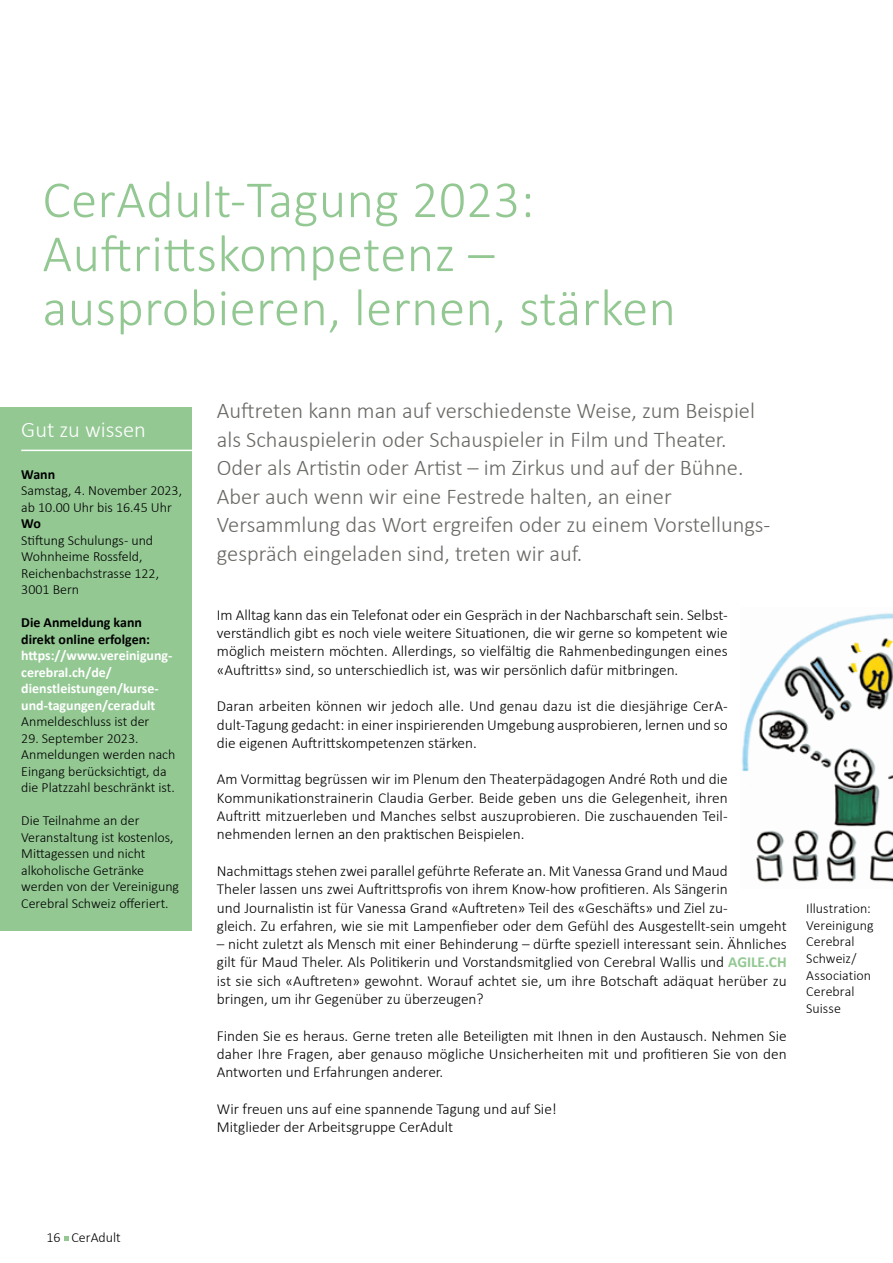
<style>
.page{position:relative;width:893px;height:1263px;background:#fff}
.page>*{position:absolute;margin:0;border:0;box-sizing:border-box;transform-origin:0 0}
.t1{font:300 52.5px/54px "Calibri";letter-spacing:.01em;color:#93c893}
.t2{font:300 22.5px/28.5px "Calibri";color:#6a6864}
.t3{font:300 22.5px "Calibri";color:#fff}
.t4{font:300 15.3px/18.3px "Calibri";color:#000;text-align:justify}
.t5{font:300 13.95px/16.5px "Calibri";color:#000}
.t6{font:700 13.95px/16.5px "Calibri";color:#fff}
.t7{font:700 13.95px/16.5px "Calibri";color:#000}
.s1{font-weight:700;color:#93c893}
</style>
<div class="page">
<svg style="left:64px;top:1236px;width:4px;height:5px"></svg>
<img style="left:742px;top:613px;width:151px;height:270px">
<div style="left:0;top:407px;width:191px;height:524px;background:#93c893"></div>
<hr style="left:21px;top:450px;width:187px;height:1px;background:#fff">
<h1 class="t1" style="left:43px;top:170px;width:635px">CerAdult-Tagung 2023:<br>Auftrittskompetenz – ausprobieren, lernen, stärken</h1>
<h2 class="t3" style="left:21px;top:415px;width:126px">Gut zu wissen</h2>
<p class="t7" style="left:21px;top:466px;width:36px">Wann</p>
<p class="t5" style="left:21px;top:482px;width:162px">Samstag, 4. November 2023, ab 10.00 Uhr bis 16.45 Uhr</p>
<p class="t7" style="left:21px;top:515px;width:21px">Wo</p>
<p class="t5" style="left:21px;top:531px;width:139px">Stiftung Schulungs- und<br>Wohnheime Rossfeld,<br>Reichenbachstrasse 122,<br>3001 Bern</p>
<p class="t7" style="left:21px;top:614px;width:130px">Die Anmeldung kann direkt online erfolgen:</p>
<p class="t6" style="left:21px;top:647px;width:153px">https://www.vereinigung&shy;cerebral.ch/de/ dienstleistungen/kurse&shy;und-tagungen/ceradult</p>
<p class="t5" style="left:21px;top:713px;width:130px">Anmeldeschluss ist der</p>
<p class="t5" style="left:21px;top:729px;width:156px">29. September 2023.<br>Anmeldungen werden nach<br>Eingang berücksichtigt, da die Platzzahl beschränkt ist.</p>
<p class="t5" style="left:21px;top:812px;width:159px">Die Teilnahme an der<br>Veranstaltung ist kostenlos,<br>Mittagessen und nicht alkoholische Getränke werden von der Vereinigung<br>Cerebral Schweiz offeriert.</p>
<p class="t2" style="left:217px;top:396px;width:555px">Auftreten kann man auf verschiedenste Weise, zum Beispiel als Schauspielerin oder Schauspieler in Film und Theater.<br>Oder als Artistin oder Artist – im Zirkus und auf der Bühne.<br>Aber auch wenn wir eine Festrede halten, an einer Versammlung das Wort ergreifen oder zu einem Vorstellungs&shy;gespräch eingeladen sind, treten wir auf.</p>
<p class="t4" style="left:217px;top:605px;width:512px">Im Alltag kann das ein Telefonat oder ein Gespräch in der Nachbarschaft sein. Selbst&shy;verständlich gibt es noch viele weitere Situationen, die wir gerne so kompetent wie möglich meistern möchten. Allerdings, so vielfältig die Rahmenbedingungen eines «Auftritts» sind, so unterschiedlich ist, was wir persönlich dafür mitbringen.</p>
<p class="t4" style="left:217px;top:696px;width:512px">Daran arbeiten können wir jedoch alle. Und genau dazu ist die diesjährige CerA&shy;dult-Tagung gedacht: in einer inspirierenden Umgebung ausprobieren, lernen und so die eigenen Auftrittskompetenzen stärken.</p>
<p class="t4" style="left:217px;top:769px;width:512px">Am Vormittag begrüssen wir im Plenum den Theaterpädagogen André Roth und die Kommunikationstrainerin Claudia Gerber. Beide geben uns die Gelegenheit, ihren Auftritt mitzuerleben und Manches selbst auszuprobieren. Die zuschauenden Teil&shy;nehmenden lernen an den praktischen Beispielen.</p>
<p class="t4" style="left:217px;top:861px;width:571px;text-align:left">Nachmittags stehen zwei parallel geführte Referate an. Mit Vanessa Grand und Maud<br>Theler lassen uns zwei Auftrittsprofis von ihrem Know-how profitieren. Als Sängerin<br>und Journalistin ist für Vanessa Grand «Auftreten» Teil des «Geschäfts» und Ziel zu-<br>gleich. Zu erfahren, wie sie mit Lampenfieber oder dem Gefühl des Ausgestellt-sein umgeht</p>
<p class="t4" style="left:217px;top:934px;width:571px">– nicht zuletzt als Mensch mit einer Behinderung – dürfte speziell interessant sein. Ähnliches gilt für Maud Theler. Als Politikerin und Vorstandsmitglied von Cerebral Wallis und <span class="s1">AGILE.CH </span>ist sie sich «Auftreten» gewohnt. Worauf achtet sie, um ihre Botschaft adäquat herüber zu bringen, um ihr Gegenüber zu überzeugen?</p>
<p class="t4" style="left:217px;top:1026px;width:571px">Finden Sie es heraus. Gerne treten alle Beteiligten mit Ihnen in den Austausch. Nehmen Sie daher Ihre Fragen, aber genauso mögliche Unsicherheiten mit und profitieren Sie von den Antworten und Erfahrungen anderer.</p>
<p class="t4" style="left:217px;top:1099px;width:341px">Wir freuen uns auf eine spannende Tagung und auf Sie!<br>Mitglieder der Arbeitsgruppe CerAdult</p>
<p class="t5" style="left:806px;top:900px;width:69px">Illustration:<br>Vereinigung<br>Cerebral<br>Schweiz/<br>Association<br>Cerebral<br>Suisse</p>
<p class="t5" style="left:47px;top:1228px;width:76px">16 CerAdult</p>
</div>
